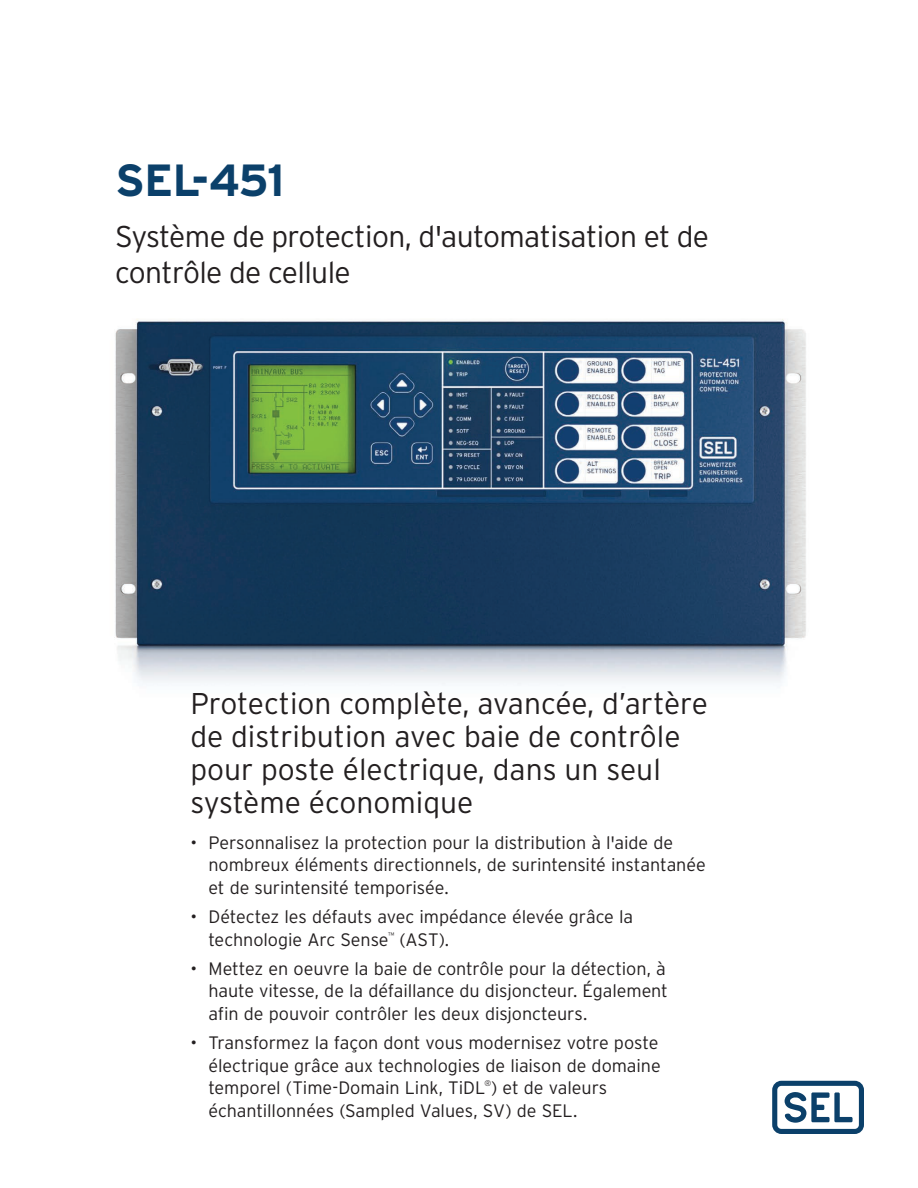
<style>
.page{position:relative;width:918px;height:1188px;background:#fff}
.page>*{position:absolute;margin:0;border:0;box-sizing:border-box;transform-origin:0 0}
.t1{font:700 45px "Interstate Poly";letter-spacing:-.025em;color:#0b406a}
.t2{font:300 30px/33px "Interstate Poly";letter-spacing:-.01em;color:#231f20}
.t3{font:300 18px/22.5px "Interstate Poly";letter-spacing:-.005em;color:#231f20}
</style>
<div class="page">
<img style="left:114px;top:319px;width:692px;height:366px">
<svg style="left:772px;top:1081px;width:92px;height:53px"></svg>
<h1 class="t1" style="left:115px;top:147px;width:171px">SEL-451</h1>
<h2 class="t2" style="left:115px;top:216px;width:595px;line-height:36px">Système de protection, d'automatisation et de contrôle de cellule</h2>
<h2 class="t2" style="left:190px;top:685px;width:519px">Protection complète, avancée, d’artère de distribution avec baie de contrôle pour poste électrique, dans un seul système économique</h2>
<p class="t3" style="left:208px;top:830px;width:499px;text-indent:-18px">• Personnalisez la protection pour la distribution à l'aide de nombreux éléments directionnels, de surintensité instantanée et de surintensité temporisée.</p>
<p class="t3" style="left:208px;top:904px;width:426px;text-indent:-18px">• Détectez les défauts avec impédance élevée grâce la technologie Arc Sense<sup>™</sup> (AST).</p>
<p class="t3" style="left:208px;top:956px;width:461px;text-align:justify;text-indent:-18px">• Mettez en oeuvre la baie de contrôle pour la détection, à haute vitesse, de la défaillance du disjoncteur. Également afin de pouvoir contrôler les deux disjoncteurs.</p>
<p class="t3" style="left:208px;top:1030px;width:454px;text-indent:-18px">• Transformez la façon dont vous modernisez votre poste électrique grâce aux technologies de liaison de domaine temporel (Time-Domain Link, TiDL<sup>®</sup>) et de valeurs échantillonnées (Sampled Values, SV) de SEL.</p>
</div>
